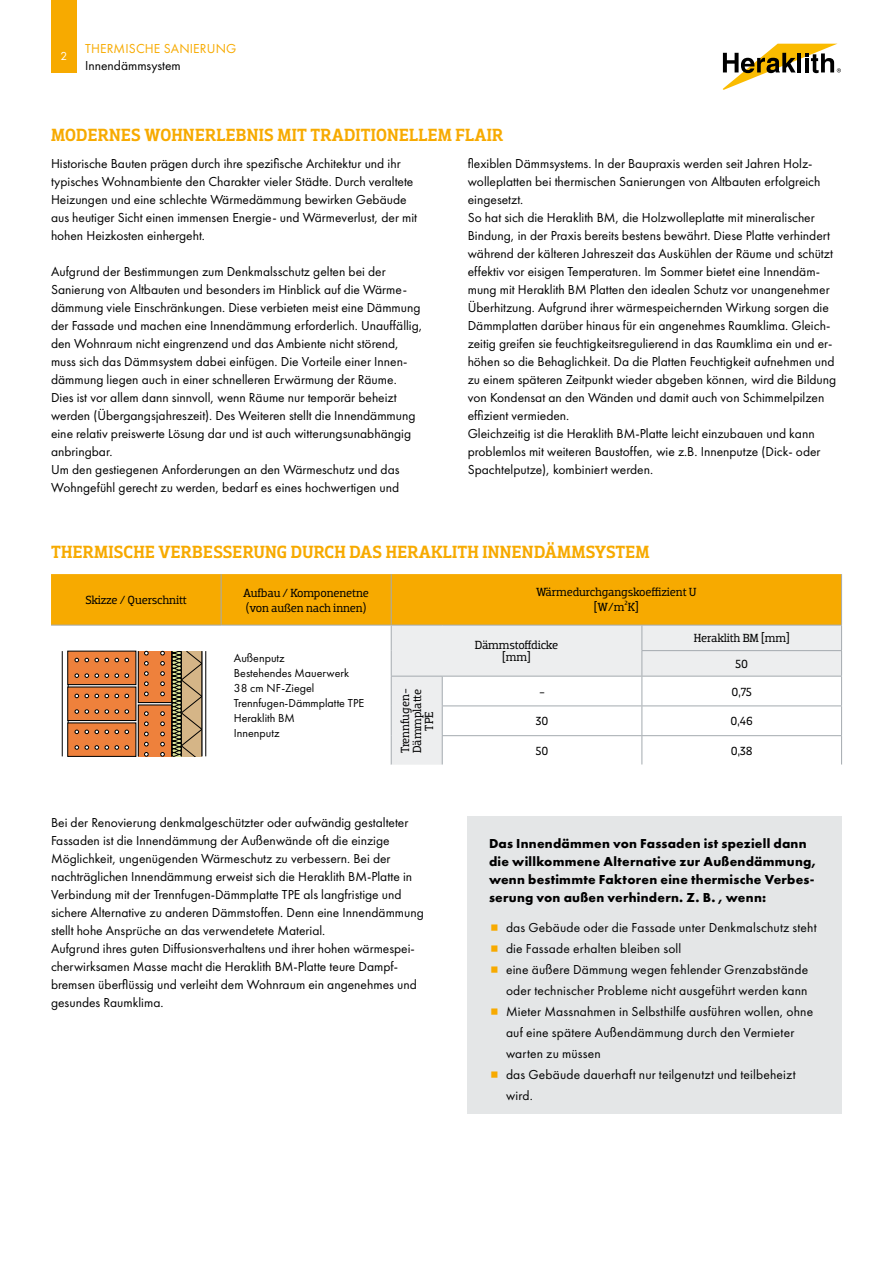
<style>
.page{position:relative;width:893px;height:1263px;background:#fff}
.page>*{position:absolute;margin:0;border:0;box-sizing:border-box;transform-origin:0 0}
.t1{font:500 18px "Dobra Slab";letter-spacing:.01em;color:#f7aa00}
.t2{font:13.5px/18px "Futura PT";color:#000}
.t3{font:700 13.5px/18px "Futura PT";letter-spacing:.015em;color:#000}
.t4{font:13.5px "Futura PT";letter-spacing:.01em;color:#f7aa00}
.t5{font:12px/12px "Dobra Slab";letter-spacing:-.01em;color:#000;text-align:center}
.t6{font:12px/15px "Futura PT";color:#000}
.t7{font:12px "Futura PT";color:#fff}
</style>
<div class="page">
<div style="left:51px;top:0;width:26px;height:72px;background:#f7aa00"></div>
<svg style="left:723px;top:44px;width:118px;height:46px"></svg>
<div style="left:468px;top:816px;width:374px;height:298px;background:#e4e6e7"></div>
<svg style="left:51px;top:574px;width:791px;height:191px"></svg>
<p class="t7" style="left:60px;top:48px;width:8px">2</p>
<p class="t4" style="left:85px;top:40px;width:153px">THERMISCHE SANIERUNG</p>
<p class="t2" style="left:85px;top:57px;width:97px">Innendämmsystem</p>
<h1 class="t1" style="left:51px;top:124px;width:454px">MODERNES WOHNERLEBNIS MIT TRADITIONELLEM FLAIR</h1>
<p class="t2" style="left:51px;top:154px;width:368px">Historische Bauten prägen durch ihre spezifische Architektur und ihr typisches Wohnambiente den Charakter vieler Städte. Durch veraltete Heizungen und eine schlechte Wärmedämmung bewirken Gebäude aus heutiger Sicht einen immensen Energie- und Wärmeverlust, der mit hohen Heizkosten einhergeht.</p>
<p class="t2" style="left:51px;top:262px;width:373px">Aufgrund der Bestimmungen zum Denkmalsschutz gelten bei der Sanierung von Altbauten und besonders im Hinblick auf die Wärme&shy;dämmung viele Einschränkungen. Diese verbieten meist eine Dämmung der Fassade und machen eine Innendämmung erforderlich. Unauffällig, den Wohnraum nicht eingrenzend und das Ambiente nicht störend, muss sich das Dämmsystem dabei einfügen. Die Vorteile einer Innen&shy;dämmung liegen auch in einer schnelleren Erwärmung der Räume.<br>Dies ist vor allem dann sinnvoll, wenn Räume nur temporär beheizt werden (Übergangsjahreszeit). Des Weiteren stellt die Innendämmung eine relativ preiswerte Lösung dar und ist auch witterungsunabhängig anbringbar.<br>Um den gestiegenen Anforderungen an den Wärmeschutz und das Wohngefühl gerecht zu werden, bedarf es eines hochwertigen und</p>
<p class="t2" style="left:468px;top:154px;width:370px">flexiblen Dämmsystems. In der Baupraxis werden seit Jahren Holz&shy;wolleplatten bei thermischen Sanierungen von Altbauten erfolgreich eingesetzt.<br>So hat sich die Heraklith BM, die Holzwolleplatte mit mineralischer Bindung, in der Praxis bereits bestens bewährt. Diese Platte verhindert während der kälteren Jahreszeit das Auskühlen der Räume und schützt effektiv vor eisigen Temperaturen. Im Sommer bietet eine Innendäm&shy;mung mit Heraklith BM Platten den idealen Schutz vor unangenehmer Überhitzung. Aufgrund ihrer wärmespeichernden Wirkung sorgen die Dämmplatten darüber hinaus für ein angenehmes Raumklima. Gleich&shy;zeitig greifen sie feuchtigkeitsregulierend in das Raumklima ein und er&shy;höhen so die Behaglichkeit. Da die Platten Feuchtigkeit aufnehmen und zu einem späteren Zeitpunkt wieder abgeben können, wird die Bildung von Kondensat an den Wänden und damit auch von Schimmelpilzen effizient vermieden.<br>Gleichzeitig ist die Heraklith BM-Platte leicht einzubauen und kann problemlos mit weiteren Baustoffen, wie z.B. Innenputze (Dick- oder Spachtelputze), kombiniert werden.</p>
<h1 class="t1" style="left:51px;top:541px;width:600px">THERMISCHE VERBESSERUNG DURCH DAS HERAKLITH INNENDÄMMSYSTEM</h1>
<p class="t5" style="left:85px;top:594px;width:103px">Skizze / Querschnitt</p>
<p class="t5" style="left:243px;top:585px;width:127px;line-height:15px;text-align:left">Aufbau / Komponenetne (von außen nach innen)</p>
<p class="t5" style="left:536px;top:585px;width:162px;line-height:15px">Wärmedurchgangskoeffizient U [W/m²K]</p>
<p class="t6" style="left:234px;top:651px;width:132px">Außenputz<br>Bestehendes Mauerwerk<br>38 cm NF-Ziegel<br>Trennfugen-Dämmplatte TPE<br>Heraklith BM<br>Innenputz</p>
<p class="t5" style="left:475px;top:639px;width:85px">Dämmstoffdicke [mm]</p>
<p class="t5" style="left:694px;top:626px;width:97px;line-height:25.5px">Heraklith BM [mm]<br>50</p>
<p class="t5" style="left:399px;top:753px;width:66px;rotate:-90deg">Trennfugen-<br>Dämmplatte<br>TPE</p>
<p class="t5" style="left:539px;top:685px;width:7px">-</p>
<p class="t5" style="left:731px;top:685px;width:22px">0,75</p>
<p class="t5" style="left:536px;top:715px;width:14px">30</p>
<p class="t5" style="left:730px;top:715px;width:24px">0,46</p>
<p class="t5" style="left:536px;top:745px;width:14px">50</p>
<p class="t5" style="left:731px;top:745px;width:23px">0,38</p>
<p class="t2" style="left:51px;top:813px;width:374px">Bei der Renovierung denkmalgeschützter oder aufwändig gestalteter Fassaden ist die Innendämmung der Außenwände oft die einzige Möglichkeit, ungenügenden Wärmeschutz zu verbessern. Bei der nachträglichen Innendämmung erweist sich die Heraklith BM-Platte in Verbindung mit der Trennfugen-Dämmplatte TPE als langfristige und sichere Alternative zu anderen Dämmstoffen. Denn eine Innendämmung stellt hohe Ansprüche an das verwendetete Material.<br>Aufgrund ihres guten Diffusionsverhaltens und ihrer hohen wärmespei&shy;cherwirksamen Masse macht die Heraklith BM-Platte teure Dampf&shy;bremsen überflüssig und verleiht dem Wohnraum ein angenehmes und gesundes Raumklima.</p>
<p class="t3" style="left:489px;top:834px;width:328px">Das Innendämmen von Fassaden ist speziell dann die willkommene Alternative zur Außendämmung, wenn bestimmte Faktoren eine thermische Verbes&shy;serung von außen verhindern. Z. B. , wenn:</p>
<p class="t2" style="left:506px;top:916px;width:312px;line-height:21px">das Gebäude oder die Fassade unter Denkmalschutz steht die Fassade erhalten bleiben soll<br>eine äußere Dämmung wegen fehlender Grenzabstände oder technischer Probleme nicht ausgeführt werden kann Mieter Massnahmen in Selbsthilfe ausführen wollen, ohne auf eine spätere Außendämmung durch den Vermieter warten zu müssen<br>das Gebäude dauerhaft nur teilgenutzt und teilbeheizt wird.</p>
</div>
